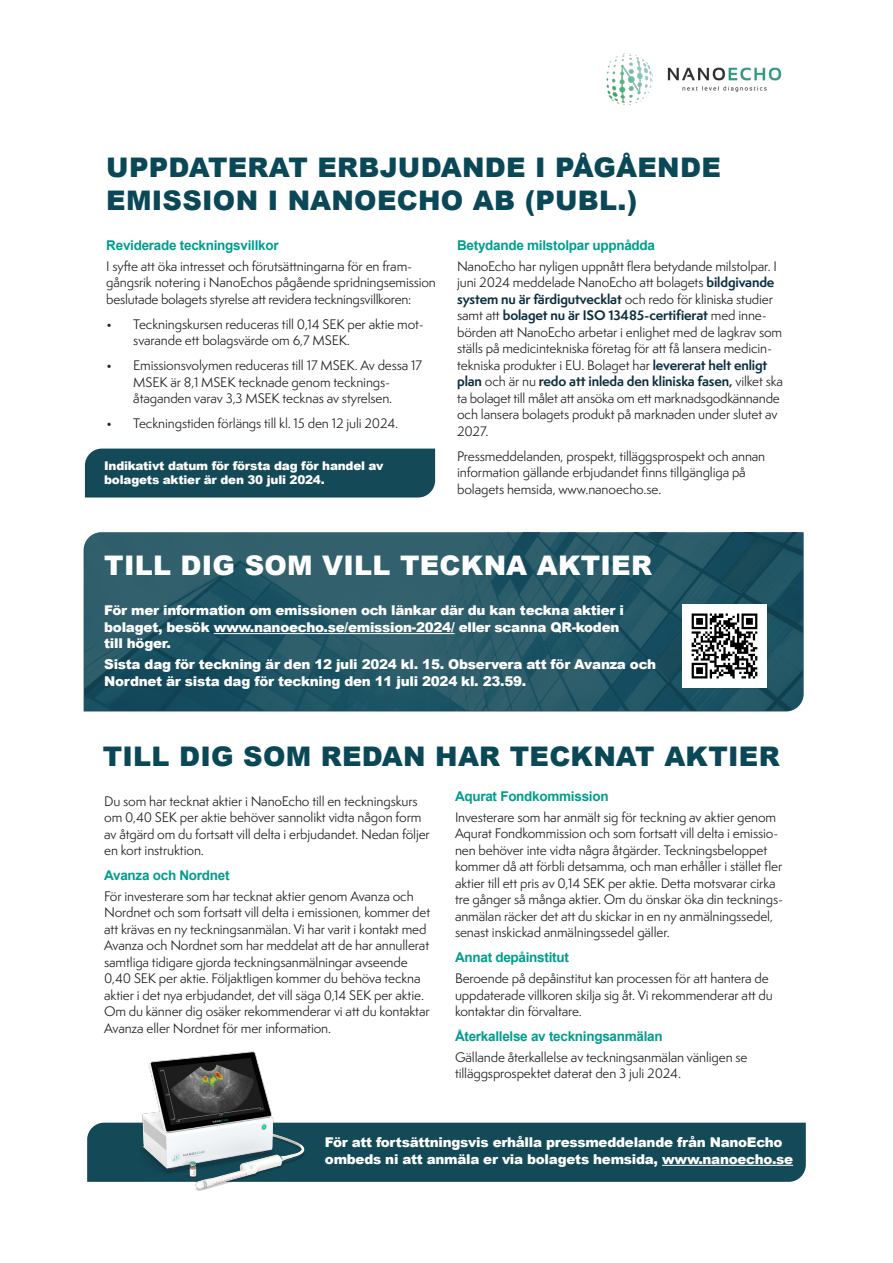
<style>
.page{position:relative;width:893px;height:1263px;background:#fff}
.page>*{position:absolute;margin:0;border:0;box-sizing:border-box;transform-origin:0 0}
.Rubrik{font:900 27px/33px "Arial";letter-spacing:.01em;color:#0b4857}
.Rubrik-2{font:900 27px "Arial";letter-spacing:.01em;color:#fff}
.Underrubrik_1{font:900 13.5px/16.5px "Arial";letter-spacing:-.02em;color:#fff}
.Underrubrik_2{font:700 13.5px "Arial";letter-spacing:-.02em;color:#009d8e}
.Bröd_1{font:12.75px/16.5px "Semplicita Pro";letter-spacing:-.01em;color:#231f20}
.Underrubrik_1-2{font:900 12px/14.4px "Arial";letter-spacing:-.02em;color:#fff}
.s1{font-weight:700;color:#0a2d3f}
.s2{font-weight:700}
</style>
<div class="page">
<svg style="left:83px;top:532px;width:721px;height:180px;background:#275867"></svg>
<img style="left:683px;top:604px;width:83px;height:84px">
<hr style="left:214px;top:633px;width:240px;height:1px;background:#fff">
<div style="left:87px;top:1123px;width:719px;height:59px;background:#144957"></div>
<hr style="left:662px;top:1165px;width:131px;height:1px;background:#fff">
<img style="left:606px;top:53px;width:176px;height:52px">
<img style="left:97px;top:1051px;width:250px;height:140px">
<div style="left:85px;top:449px;width:350px;height:48px;background:#144957"></div>
<p class="Rubrik" style="left:106px;top:150px;width:616px">UPPDATERAT ERBJUDANDE I PÅGÅENDE<br>EMISSION I NANOECHO AB (PUBL.)</p>
<p class="Underrubrik_2" style="left:106px;top:236px;width:174px">Reviderade teckningsvillkor</p>
<p class="Bröd_1" style="left:106px;top:257px;width:331px">I syfte att öka intresset och förutsättningarna för en fram&shy;gångsrik notering i NanoEchos pågående spridningsemission beslutade bolagets styrelse att revidera teckningsvillkoren:</p>
<p class="Bröd_1" style="left:133px;top:315px;width:292px;text-indent:-27px">• Teckningskursen reduceras till 0,14 SEK per aktie mot&shy;svarande ett bolagsvärde om 6,7 MSEK.</p>
<p class="Bröd_1" style="left:106px;top:357px;width:317px;text-align:center">• Emissionsvolymen reduceras till 17 MSEK. Av dessa 17<br>MSEK är 8,1 MSEK tecknade genom tecknings&shy;åtaganden varav 3,3 MSEK tecknas av styrelsen.</p>
<p class="Bröd_1" style="left:106px;top:415px;width:293px">• Teckningstiden förlängs till kl. 15 den 12 juli 2024.</p>
<p class="Underrubrik_1-2" style="left:104px;top:458px;width:281px">Indikativt datum för första dag för handel av bolagets aktier är den 30 juli 2024.</p>
<p class="Underrubrik_2" style="left:457px;top:236px;width:199px">Betydande milstolpar uppnådda</p>
<p class="Bröd_1" style="left:457px;top:257px;width:327px">NanoEcho har nyligen uppnått flera betydande milstolpar. I juni 2024 meddelade NanoEcho att bolagets <span class="s1">bildgivande system nu är färdigutvecklat</span> och redo för kliniska studier samt att <span class="s1">bolaget nu är ISO 13485-certifierat</span> med inne&shy;börden att NanoEcho arbetar i enlighet med de lagkrav som ställs på medicintekniska företag för att få lansera medicin&shy;tekniska produkter i EU. Bolaget har <span class="s1">levererat helt enligt plan</span> och är nu <span class="s2">r</span><span class="s1">edo att inleda den kliniska fasen</span><span class="s2">,</span> vilket ska ta bolaget till målet att ansöka om ett marknadsgodkännande och lansera bolagets produkt på marknaden under slutet av 2027.</p>
<p class="Bröd_1" style="left:457px;top:447px;width:310px">Pressmeddelanden, prospekt, tilläggsprospekt och annan information gällande erbjudandet finns tillgängliga på bolagets hemsida, www.nanoecho.se.</p>
<p class="Rubrik-2" style="left:104px;top:545px;width:549px">TILL DIG SOM VILL TECKNA AKTIER</p>
<p class="Underrubrik_1" style="left:104px;top:602px;width:521px">För mer information om emissionen och länkar där du kan teckna aktier i bolaget, besök www.nanoecho.se/emission-2024/ eller scanna QR-koden till höger.</p>
<p class="Underrubrik_1" style="left:104px;top:656px;width:553px">Sista dag för teckning är den 12 juli 2024 kl. 15. Observera att för Avanza och<br>Nordnet är sista dag för teckning den 11 juli 2024 kl. 23.59.</p>
<p class="Rubrik" style="left:103px;top:739px;width:678px">TILL DIG SOM REDAN HAR TECKNAT AKTIER</p>
<p class="Bröd_1" style="left:104px;top:792px;width:327px">Du som har tecknat aktier i NanoEcho till en teckningskurs om 0,40 SEK per aktie behöver sannolikt vidta någon form av åtgärd om du fortsatt vill delta i erbjudandet. Nedan följer en kort instruktion.</p>
<p class="Underrubrik_2" style="left:104px;top:866px;width:127px">Avanza och Nordnet</p>
<p class="Bröd_1" style="left:104px;top:888px;width:328px">För investerare som har tecknat aktier genom Avanza och Nordnet och som fortsatt vill delta i emissionen, kommer det att krävas en ny teckningsanmälan. Vi har varit i kontakt med Avanza och Nordnet som har meddelat att de har annullerat samtliga tidigare gjorda teckningsanmälningar avseende 0,40 SEK per aktie. Följaktligen kommer du behöva teckna aktier i det nya erbjudandet, det vill säga 0,14 SEK per aktie.<br>Om du känner dig osäker rekommenderar vi att du kontaktar Avanza eller Nordnet för mer information.</p>
<p class="Underrubrik_2" style="left:455px;top:787px;width:155px">Aqurat Fondkommission</p>
<p class="Bröd_1" style="left:455px;top:809px;width:330px">Investerare som har anmält sig för teckning av aktier genom Aqurat Fondkommission och som fortsatt vill delta i emissio&shy;nen behöver inte vidta några åtgärder. Teckningsbeloppet kommer då att förbli detsamma, och man erhåller i stället fler aktier till ett pris av 0,14 SEK per aktie. Detta motsvarar cirka tre gånger så många aktier. Om du önskar öka din tecknings&shy;anmälan räcker det att du skickar in en ny anmälningssedel, senast inskickad anmälningssedel gäller.</p>
<p class="Underrubrik_2" style="left:455px;top:949px;width:115px">Annat depåinstitut</p>
<p class="Bröd_1" style="left:455px;top:970px;width:319px">Beroende på depåinstitut kan processen för att hantera de uppdaterade villkoren skilja sig åt. Vi rekommenderar att du kontaktar din förvaltare.</p>
<p class="Underrubrik_2" style="left:455px;top:1027px;width:209px">Återkallelse av teckningsanmälan</p>
<p class="Bröd_1" style="left:455px;top:1049px;width:294px">Gällande återkallelse av teckningsanmälan vänligen se tilläggsprospektet daterat den 3 juli 2024.</p>
<p class="Underrubrik_1" style="left:325px;top:1133px;width:470px">För att fortsättningsvis erhålla pressmeddelande från NanoEcho ombeds ni att anmäla er via bolagets hemsida, www.nanoecho.se</p>
</div>
